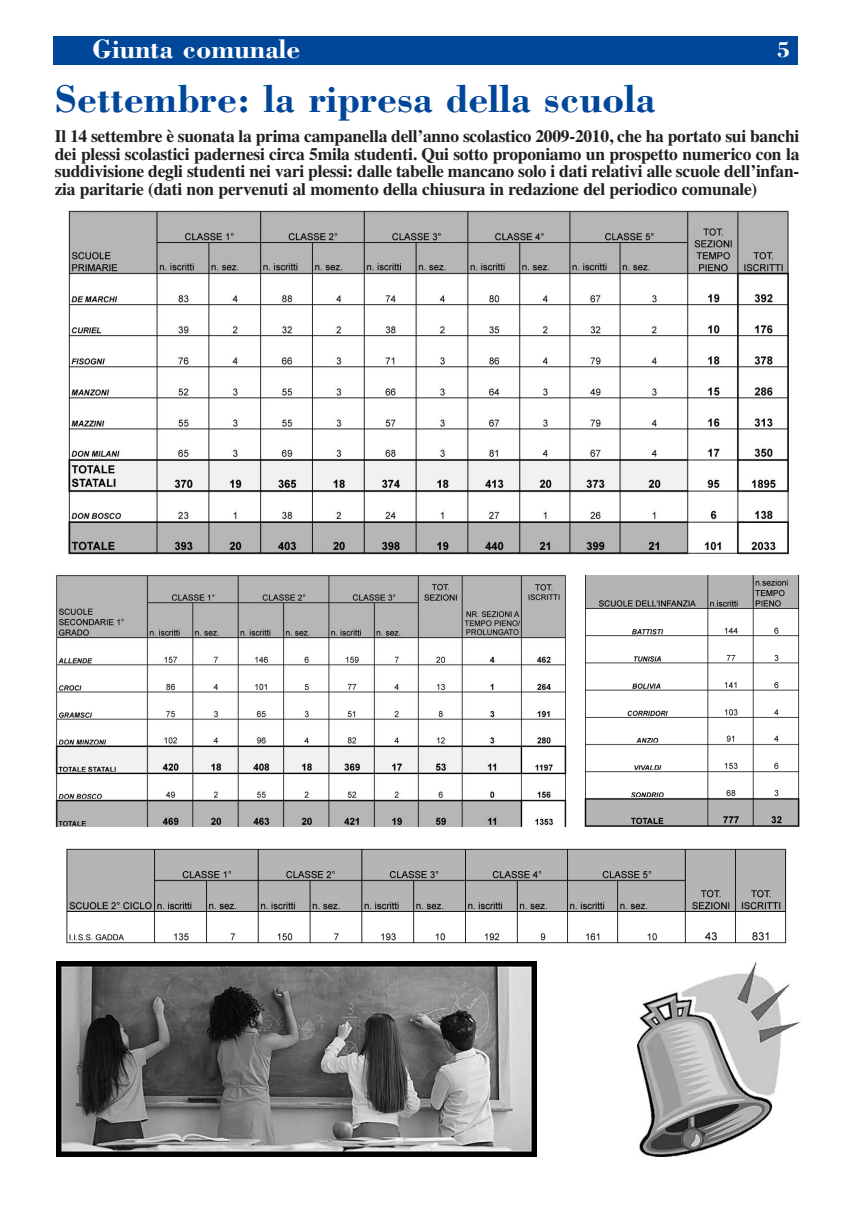
<style>
.page{position:relative;width:851px;height:1205px;background:#fff}
.page>*{position:absolute;margin:0;border:0;box-sizing:border-box;transform-origin:0 0}
.t1{font:700 40px "Bodoni";color:#00479a}
.t2{font:700 27.5px "Bodoni";color:#fff}
.t3{font:700 22.5px "Bodoni";color:#fff}
.t4{font:700 17.5px/17.5px "Times";letter-spacing:-.015em;color:#231f20;text-align:justify}
</style>
<div class="page">
<div style="left:53px;top:36px;width:744px;height:29px;background:#00479a"></div>
<img style="left:55px;top:575px;width:586px;height:251px">
<img style="left:572px;top:576px;width:228px;height:251px">
<img style="left:68px;top:210px;width:721px;height:345px">
<img style="left:66px;top:848px;width:721px;height:96px">
<img style="left:637px;top:962px;width:163px;height:194px">
<img style="left:57px;top:961px;width:479px;height:195px">
<h2 class="t2" style="left:92px;top:38px;width:209px">Giunta comunale</h2>
<p class="t3" style="left:776px;top:41px;width:15px">5</p>
<h1 class="t1" style="left:55px;top:83px;width:602px">Settembre: la ripresa della scuola</h1>
<p class="t4" style="left:55px;top:129px;width:746px">Il 14 settembre è suonata la prima campanella dell’anno scolastico 2009-2010, che ha portato sui banchi dei plessi scolastici padernesi circa 5mila studenti. Qui sotto proponiamo un prospetto numerico con la suddivisione degli studenti nei vari plessi: dalle tabelle mancano solo i dati relativi alle scuole dell’infan&shy;zia paritarie (dati non pervenuti al momento della chiusura in redazione del periodico comunale)</p>
</div>
